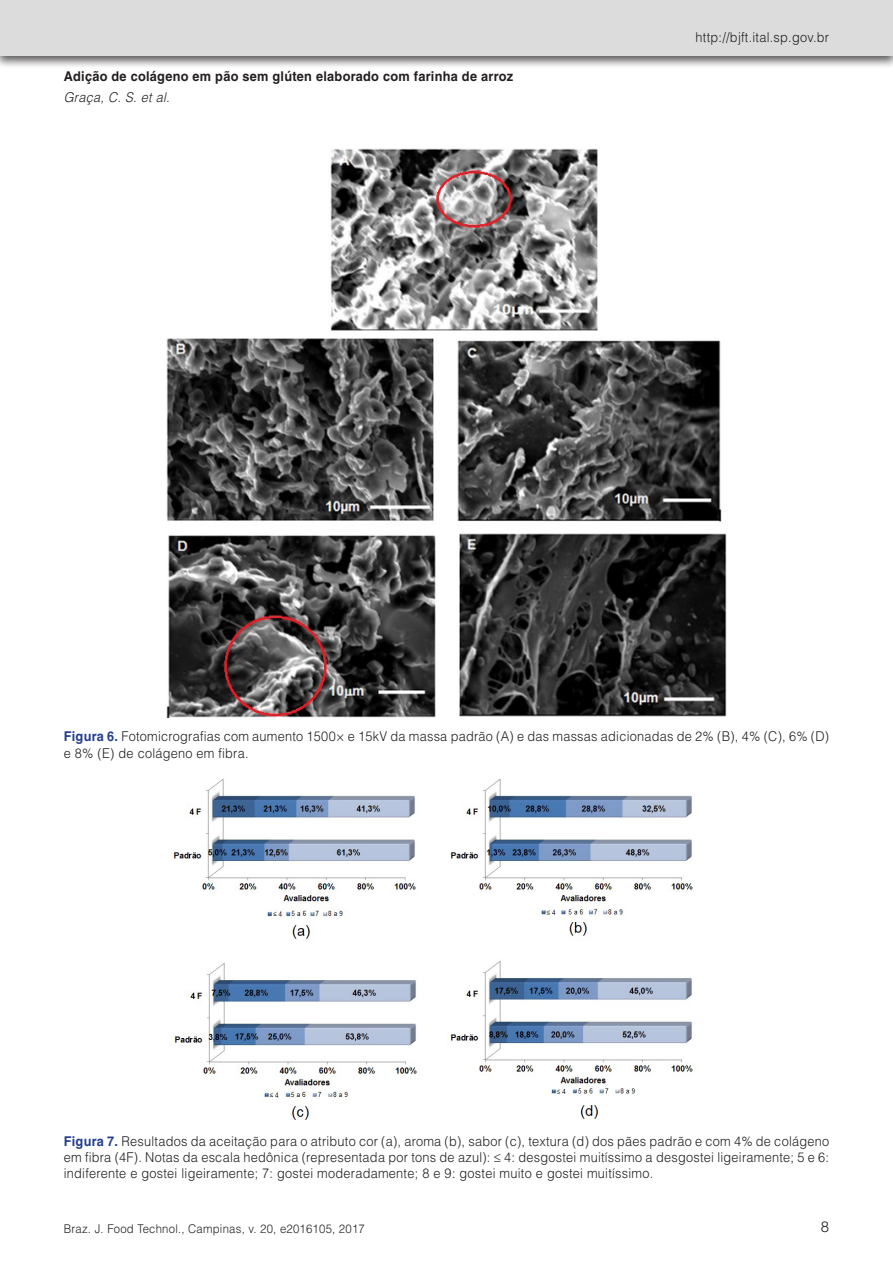
<style>
.page{position:relative;width:893px;height:1263px;background:#fff}
.page>*{position:absolute;margin:0;border:0;box-sizing:border-box;transform-origin:0 0}
.t1{font:300 15px "Helvetica";color:#231f20}
.FigureCaption{font:300 13.5px/16.2px "Helvetica";letter-spacing:.02em;color:#231f20;scale:.94 1}
.t2{font:700 13.5px "Helvetica";letter-spacing:.02em;color:#231f20;scale:.94 1}
.t3{font:italic 300 13.5px "Helvetica";letter-spacing:.02em;color:#231f20;scale:.94 1}
.t4{font:300 12px "Helvetica";letter-spacing:.02em;color:#231f20;scale:.94 1}
.s1{font-weight:700;color:#233e90}
</style>
<div class="page">
<div style="left:0;top:0;width:893px;height:69px;background:#231f20;opacity:.75"></div>
<div style="left:0;top:0;width:893px;height:56px;background:#dcdcdc"></div>
<img style="left:166px;top:149px;width:561px;height:569px">
<img style="left:173px;top:778px;width:520px;height:342px">
<p class="t2" style="left:64px;top:68px;width:479px">Adição de colágeno em pão sem glúten elaborado com farinha de arroz</p>
<p class="t3" style="left:64px;top:89px;width:114px">Graça, C. S. et al.</p>
<p class="FigureCaption" style="left:696px;top:29px;width:144px">http://bjft.ital.sp.gov.br</p>
<p class="FigureCaption" style="left:64px;top:728px;width:816px"><span class="s1">Figura 6.</span> Fotomicrografias com aumento 1500× e 15kV da massa padrão (A) e das massas adicionadas de 2% (B), 4% (C), 6% (D) e 8% (E) de colágeno em fibra.</p>
<p class="FigureCaption" style="left:64px;top:1132px;width:816px;text-align:justify"><span class="s1">Figura 7.</span> Resultados da aceitação para o atributo cor (a), aroma (b), sabor (c), textura (d) dos pães padrão e com 4% de colágeno em fibra (4F). Notas da escala hedônica (representada por tons de azul): ≤ 4: desgostei muitíssimo a desgostei ligeiramente; 5 e 6: indiferente e gostei ligeiramente; 7: gostei moderadamente; 8 e 9: gostei muito e gostei muitíssimo.</p>
<p class="t4" style="left:64px;top:1221px;width:322px">Braz. J. Food Technol., Campinas, v. 20, e2016105, 2017</p>
<p class="t1" style="left:821px;top:1217px;width:10px">8</p>
</div>
